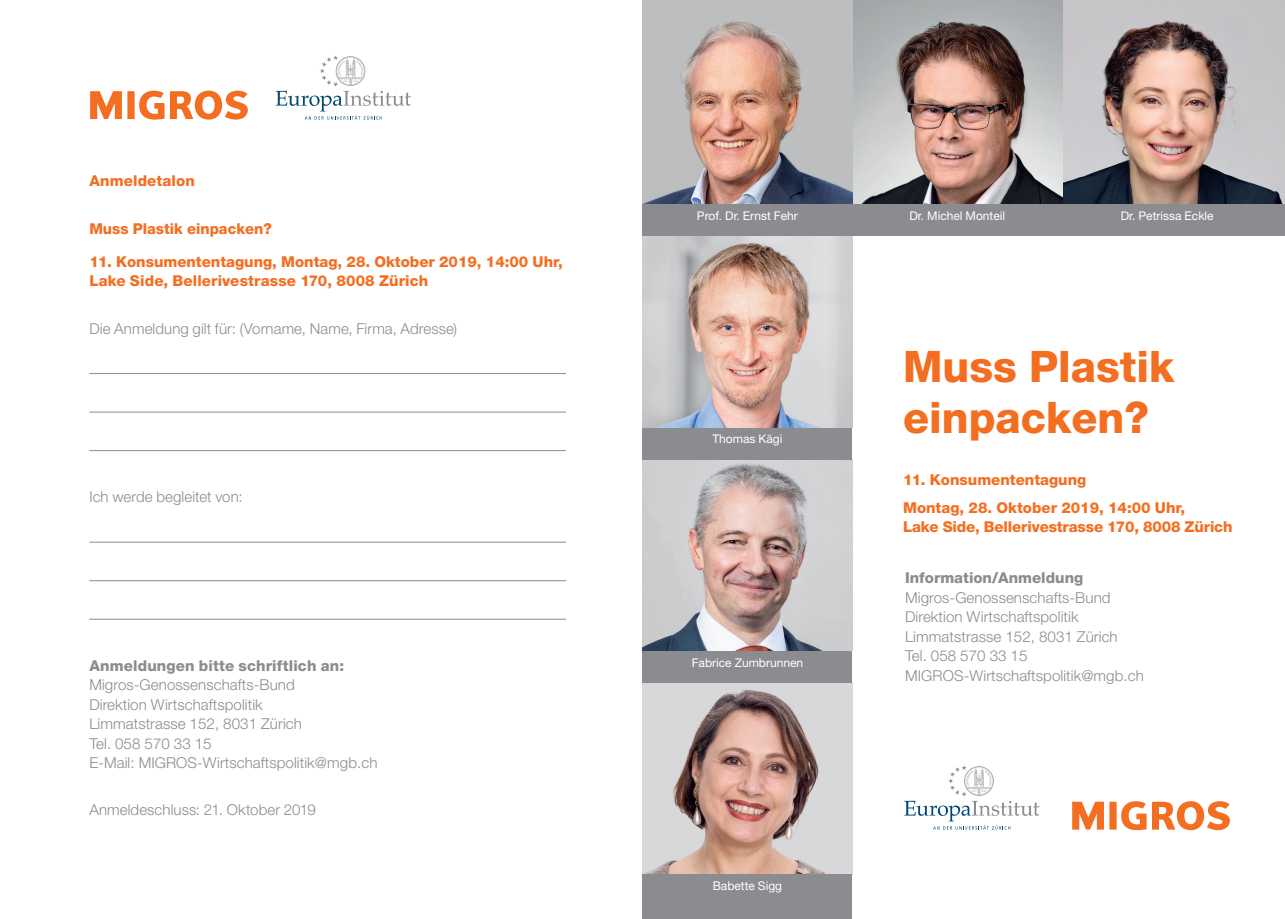
<style>
.page{position:relative;width:1285px;height:919px;background:#fff}
.page>*{position:absolute;margin:0;border:0;box-sizing:border-box;transform-origin:0 0}
.t1{font:800 43.5px/51px "Helvetica Neue LT";color:#f36e21}
.t2{font:300 15px/19.5px "Helvetica Neue LT";letter-spacing:.005em;color:#8a8c8f}
.t3{font:800 15px/19.5px "Helvetica Neue LT";color:#f36e21}
.t4{font:800 15px "Helvetica Neue LT";letter-spacing:.005em;color:#8a8c8f}
.t5{font:12px "Helvetica Neue LT";color:#fff}
</style>
<div class="page">
<hr style="left:89px;top:373px;width:477px;height:1px;background:#8a8c8f">
<hr style="left:89px;top:412px;width:477px;height:1px;background:#8a8c8f">
<hr style="left:89px;top:450px;width:477px;height:1px;background:#8a8c8f">
<hr style="left:89px;top:542px;width:477px;height:1px;background:#8a8c8f">
<hr style="left:89px;top:580px;width:477px;height:1px;background:#8a8c8f">
<hr style="left:89px;top:619px;width:477px;height:1px;background:#8a8c8f">
<svg style="left:276px;top:55px;width:135px;height:65px"></svg>
<svg style="left:90px;top:91px;width:74px;height:29px"></svg>
<svg style="left:170px;top:91px;width:78px;height:29px"></svg>
<img style="left:852px;top:0;width:432px;height:204px">
<img style="left:642px;top:459px;width:210px;height:192px">
<img style="left:642px;top:682px;width:210px;height:192px">
<img style="left:642px;top:0;width:210px;height:204px">
<img style="left:642px;top:236px;width:210px;height:191px">
<div style="left:1062px;top:204px;width:222px;height:32px;background:#8a8c8f"></div>
<div style="left:852px;top:204px;width:210px;height:32px;background:#8a8c8f"></div>
<div style="left:642px;top:651px;width:210px;height:31px;background:#8a8c8f"></div>
<div style="left:642px;top:874px;width:210px;height:44px;background:#8a8c8f"></div>
<div style="left:642px;top:204px;width:210px;height:32px;background:#8a8c8f"></div>
<div style="left:642px;top:427px;width:210px;height:32px;background:#8a8c8f"></div>
<svg style="left:1072px;top:801px;width:31px;height:28px"></svg>
<svg style="left:1109px;top:801px;width:120px;height:29px"></svg>
<svg style="left:904px;top:765px;width:135px;height:64px"></svg>
<p class="t3" style="left:89px;top:171px;width:107px">Anmeldetalon</p>
<p class="t3" style="left:89px;top:219px;width:184px">Muss Plastik einpacken?</p>
<p class="t3" style="left:89px;top:252px;width:475px">11. Konsumententagung, Montag, 28. Oktober 2019, 14:00 Uhr,<br>Lake Side, Bellerivestrasse 170, 8008 Zürich</p>
<p class="t2" style="left:89px;top:318px;width:369px">Die Anmeldung gilt für: (Vorname, Name, Firma, Adresse)</p>
<p class="t2" style="left:89px;top:486px;width:155px">Ich werde begleitet von:</p>
<p class="t4" style="left:89px;top:656px;width:256px">Anmeldungen bitte schriftlich an:</p>
<p class="t2" style="left:89px;top:674px;width:289px">Migros-Genossenschafts-Bund<br>Direktion Wirtschaftspolitik<br>Limmatstrasse 152, 8031 Zürich<br>Tel. 058 570 33 15<br>E-Mail: MIGROS-Wirtschaftspolitik@mgb.ch</p>
<p class="t2" style="left:89px;top:799px;width:228px">Anmeldeschluss: 21. Oktober 2019</p>
<p class="t5" style="left:696px;top:208px;width:103px">Prof. Dr. Ernst Fehr</p>
<p class="t5" style="left:909px;top:208px;width:97px">Dr. Michel Monteil</p>
<p class="t5" style="left:1120px;top:208px;width:94px">Dr. Petrissa Eckle</p>
<p class="t5" style="left:712px;top:432px;width:72px">Thomas Kägi</p>
<p class="t5" style="left:691px;top:655px;width:113px">Fabrice Zumbrunnen</p>
<p class="t5" style="left:712px;top:878px;width:71px">Babette Sigg</p>
<h1 class="t1" style="left:902px;top:341px;width:273px">Muss Plastik einpacken?</h1>
<p class="t3" style="left:902px;top:465px;width:284px;line-height:28px">11. Konsumententagung<br>Montag, 28. Oktober 2019, 14:00 Uhr,</p>
<p class="t3" style="left:902px;top:517px;width:331px">Lake Side, Bellerivestrasse 170, 8008 Zürich</p>
<p class="t4" style="left:904px;top:569px;width:180px">Information/Anmeldung</p>
<p class="t2" style="left:904px;top:587px;width:240px">Migros-Genossenschafts-Bund<br>Direktion Wirtschaftspolitik<br>Limmatstrasse 152, 8031 Zürich<br>Tel. 058 570 33 15<br>MIGROS-Wirtschaftspolitik@mgb.ch</p>
</div>
